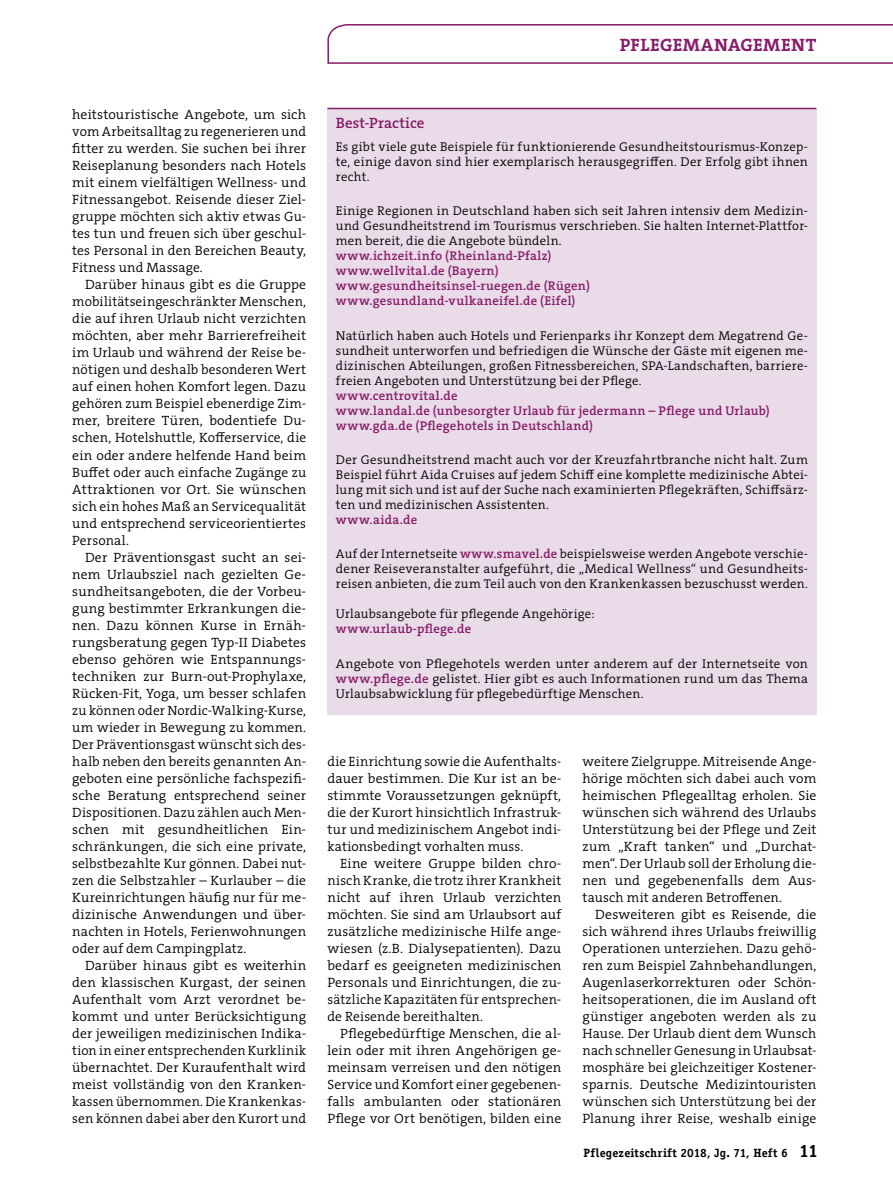
<style>
.page{position:relative;width:893px;height:1187px;background:#fff}
.page>*{position:absolute;margin:0;border:0;box-sizing:border-box;transform-origin:0 0}
.t1{font:700 18px "The Serif B W7";letter-spacing:.025em;color:#871b69}
.t2{font:600 15px "The Serif B W6";letter-spacing:.005em;color:#871b69}
.t3{font:300 13.5px/17px "The Serif B W4";letter-spacing:.01em;color:#000;text-align:justify}
.t4{font:300 12.75px/15px "The Serif B W4";letter-spacing:.02em;color:#000;text-align:justify}
.t5{font:600 12.75px/15px "The Serif B W6";letter-spacing:.02em;color:#871b69}
.t6{font:700 12px "Officina Serif Std";letter-spacing:.02em;color:#000}
.s1{font-family:"The Serif B W6";font-weight:600;color:#871b69}
.s2{font-size:18px}
</style>
<div class="page">
<div style="left:327px;top:109px;width:489px;height:605px;background:#e9dce8"></div>
<hr style="left:327px;top:108px;width:489px;height:1px;background:#871b69">
<svg style="left:327px;top:24px;width:566px;height:40px"></svg>
<h1 class="t1" style="left:620px;top:33px;width:198px">PFLEGEMANAGEMENT</h1>
<p class="t3" style="left:72px;top:106px;width:235px">heitstouristische Angebote, um sich vom Arbeitsalltag zu regenerieren und fitter zu werden. Sie suchen bei ihrer Reiseplanung besonders nach Hotels mit einem vielfältigen Wellness- und Fitnessangebot. Reisende dieser Ziel&shy;gruppe möchten sich aktiv etwas Gu&shy;tes tun und freuen sich über geschul&shy;tes Personal in den Bereichen Beauty, Fitness und Massage.</p>
<p class="t3" style="left:72px;top:276px;width:235px;text-indent:13px">Darüber hinaus gibt es die Gruppe mobilitätseingeschränkter Menschen, die auf ihren Urlaub nicht verzichten möchten, aber mehr Barrierefreiheit im Urlaub und während der Reise be&shy;nötigen und deshalb besonderen Wert auf einen hohen Komfort legen. Dazu gehören zum Beispiel ebenerdige Zim&shy;mer, breitere Türen, bodentiefe Du&shy;schen, Hotelshuttle, Kofferservice, die ein oder andere helfende Hand beim Buffet oder auch einfache Zugänge zu Attraktionen vor Ort. Sie wünschen sich ein hohes Maß an Servicequalität und entsprechend serviceorientiertes Personal.</p>
<p class="t3" style="left:72px;top:548px;width:235px;text-indent:13px">Der Präventionsgast sucht an sei&shy;nem Urlaubsziel nach gezielten Ge&shy;sundheitsangeboten, die der Vorbeu&shy;gung bestimmter Erkrankungen die&shy;nen. Dazu können Kurse in Ernäh&shy;rungsberatung gegen Typ-II Diabetes ebenso gehören wie Entspannungs&shy;techniken zur Burn-out-Prophylaxe, Rücken-Fit, Yoga, um besser schlafen zu können oder Nordic-Walking-Kurse, um wieder in Bewegung zu kommen.<br>Der Präventionsgast wünscht sich des&shy;halb neben den bereits genannten An&shy;geboten eine persönliche fachspezifi&shy;sche Beratung entsprechend seiner Dispositionen. Dazu zählen auch Men&shy;schen mit gesundheitlichen Ein&shy;schränkungen, die sich eine private, selbstbezahlte Kur gönnen. Dabei nut&shy;zen die Selbstzahler – Kurlauber – die Kureinrichtungen häufig nur für me&shy;dizinische Anwendungen und über&shy;nachten in Hotels, Ferienwohnungen oder auf dem Campingplatz.</p>
<p class="t3" style="left:72px;top:957px;width:235px;text-indent:13px">Darüber hinaus gibt es weiterhin den klassischen Kurgast, der seinen Aufenthalt vom Arzt verordnet be&shy;kommt und unter Berücksichtigung der jeweiligen medizinischen Indika&shy;tion in einer entsprechenden Kurklinik übernachtet. Der Kuraufenthalt wird meist vollständig von den Kranken&shy;kassen übernommen. Die Krankenkas&shy;sen können dabei aber den Kurort und</p>
<p class="t2" style="left:336px;top:113px;width:90px">Best-Practice</p>
<p class="t4" style="left:336px;top:139px;width:473px">Es gibt viele gute Beispiele für funktionierende Gesundheitstourismus-Konzep&shy;te, einige davon sind hier exemplarisch herausgegriffen. Der Erfolg gibt ihnen recht.</p>
<p class="t4" style="left:336px;top:203px;width:473px">Einige Regionen in Deutschland haben sich seit Jahren intensiv dem Medizin&shy;und Gesundheitstrend im Tourismus verschrieben. Sie halten Internet-Plattfor&shy;men bereit, die die Angebote bündeln.</p>
<p class="t5" style="left:336px;top:248px;width:255px">www.ichzeit.info (Rheinland-Pfalz) www.wellvital.de (Bayern) www.gesundheitsinsel-ruegen.de (Rügen) www.gesundland-vulkaneifel.de (Eifel)</p>
<p class="t4" style="left:336px;top:328px;width:473px">Natürlich haben auch Hotels und Ferienparks ihr Konzept dem Megatrend Ge&shy;sundheit unterworfen und befriedigen die Wünsche der Gäste mit eigenen me&shy;dizinischen Abteilungen, großen Fitnessbereichen, SPA-Landschaften, barriere&shy;freien Angeboten und Unterstützung bei der Pflege.</p>
<p class="t5" style="left:336px;top:388px;width:435px">www.centrovital.de<br>www.landal.de (unbesorgter Urlaub für jedermann – Pflege und Urlaub) www.gda.de (Pflegehotels in Deutschland)</p>
<p class="t4" style="left:336px;top:452px;width:473px">Der Gesundheitstrend macht auch vor der Kreuzfahrtbranche nicht halt. Zum Beispiel führt Aida Cruises auf jedem Schiff eine komplette medizinische Abtei&shy;lung mit sich und ist auf der Suche nach examinierten Pflegekräften, Schiffsärz&shy;ten und medizinischen Assistenten.</p>
<p class="t5" style="left:336px;top:512px;width:83px">www.aida.de</p>
<p class="t4" style="left:336px;top:546px;width:474px">Auf der Internetseite <span class="s1">www.smavel.de</span> beispielsweise werden Angebote verschie&shy;dener Reiseveranstalter aufgeführt, die „Medical Wellness“ und Gesundheits&shy;reisen anbieten, die zum Teil auch von den Krankenkassen bezuschusst werden.</p>
<p class="t4" style="left:336px;top:606px;width:260px">Urlaubsangebote für pflegende Angehörige:</p>
<p class="t5" style="left:336px;top:621px;width:137px">www.urlaub-pflege.de</p>
<p class="t4" style="left:336px;top:655px;width:474px">Angebote von Pflegehotels werden unter anderem auf der Internetseite von <span class="s1">www.pflege.de</span> gelistet. Hier gibt es auch Informationen rund um das Thema Urlaubsabwicklung für pflegebedürftige Menschen.</p>
<p class="t3" style="left:327px;top:752px;width:235px">die Einrichtung sowie die Aufenthalts&shy;dauer bestimmen. Die Kur ist an be&shy;stimmte Voraussetzungen geknüpft, die der Kurort hinsichtlich Infrastruk&shy;tur und medizinischem Angebot indi&shy;kationsbedingt vorhalten muss.</p>
<p class="t3" style="left:327px;top:854px;width:235px;text-indent:13px">Eine weitere Gruppe bilden chro&shy;nisch Kranke, die trotz ihrer Krankheit nicht auf ihren Urlaub verzichten möchten. Sie sind am Urlaubsort auf zusätzliche medizinische Hilfe ange&shy;wiesen (z.B. Dialysepatienten). Dazu bedarf es geeigneten medizinischen Personals und Einrichtungen, die zu&shy;sätzliche Kapazitäten für entsprechen&shy;de Reisende bereithalten.</p>
<p class="t3" style="left:327px;top:1025px;width:235px;text-indent:13px">Pflegebedürftige Menschen, die al&shy;lein oder mit ihren Angehörigen ge&shy;meinsam verreisen und den nötigen Service und Komfort einer gegebenen&shy;falls ambulanten oder stationären Pflege vor Ort benötigen, bilden eine</p>
<p class="t3" style="left:583px;top:752px;width:235px">weitere Zielgruppe. Mitreisende Ange&shy;hörige möchten sich dabei auch vom heimischen Pflegealltag erholen. Sie wünschen sich während des Urlaubs Unterstützung bei der Pflege und Zeit zum „Kraft tanken“ und „Durchat&shy;men“. Der Urlaub soll der Erholung die&shy;nen und gegebenenfalls dem Aus&shy;tausch mit anderen Betroffenen.</p>
<p class="t3" style="left:583px;top:905px;width:235px;text-indent:13px">Desweiteren gibt es Reisende, die sich während ihres Urlaubs freiwillig Operationen unterziehen. Dazu gehö&shy;ren zum Beispiel Zahnbehandlungen, Augenlaserkorrekturen oder Schön&shy;heitsoperationen, die im Ausland oft günstiger angeboten werden als zu Hause. Der Urlaub dient dem Wunsch nach schneller Genesung in Urlaubsat&shy;mosphäre bei gleichzeitiger Kostener&shy;sparnis. Deutsche Medizintouristen wünschen sich Unterstützung bei der Planung ihrer Reise, weshalb einige</p>
<p class="t6" style="left:583px;top:1145px;width:236px">Pflegezeitschrift 2018, Jg. 71, Heft 6 <span class="s2">11</span></p>
</div>
